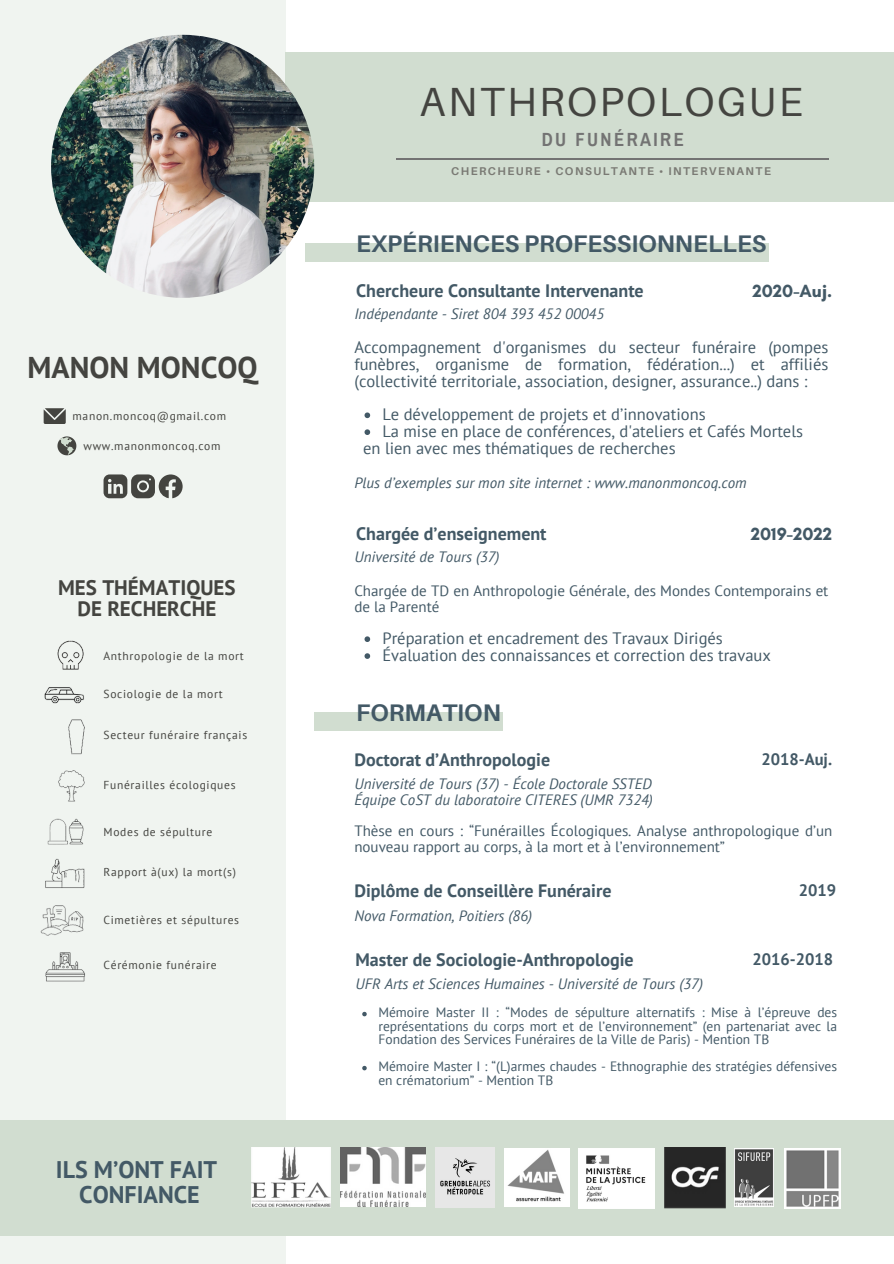
<style>
.page{position:relative;width:894px;height:1264px;background:#fff}
.page>*{position:absolute;margin:0;border:0;box-sizing:border-box;transform-origin:0 0}
.t1{font:40.65px "Aileron";letter-spacing:.06em;color:#444440}
.t2{font:700 30px "PT Sans";color:#444440}
.t3{font:700 24px "Aileron";color:#435966}
.t4{font:700 24px "PT Sans";color:#435966}
.t5{font:700 21px/21.3px "PT Sans";color:#444440;text-align:center}
.t6{font:700 18.6px "Archivo Narrow";letter-spacing:.13em;color:#737373}
.t7{font:700 18px "PT Sans";color:#435966}
.t8{font:700 18px "Glacial Indifference";color:#435966}
.t9{font:16.5px/16.8px "PT Sans";color:#435966;text-align:justify}
.t10{font:700 16.5px "PT Sans";color:#435966}
.t11{font:italic 15px "PT Sans";color:#435966}
.t12{font:15px/15.8px "PT Sans";color:#435966}
.t13{font:13.5px/13.5px "PT Sans";color:#435966;text-align:justify}
.t14{font:11.55px "PT Sans";letter-spacing:.06em;color:#444440}
.t15{font:700 11.25px "Aileron";letter-spacing:.13em;color:#7a7a74}
</style>
<div class="page">
<div style="left:0;top:0;width:285px;height:1263px;background:#f0f4f0"></div>
<div style="left:285px;top:52px;width:608px;height:149px;background:#d1ddd0"></div>
<hr style="left:395px;top:158px;width:433px;height:2px;background:#737373">
<svg style="left:44px;top:408px;width:21px;height:16px"></svg>
<svg style="left:57px;top:436px;width:19px;height:19px"></svg>
<svg style="left:103px;top:474px;width:79px;height:24px"></svg>
<img style="left:51px;top:35px;width:263px;height:263px;border-radius:50%">
<img style="left:47px;top:818px;width:37px;height:27px">
<img style="left:45px;top:858px;width:40px;height:30px">
<img style="left:40px;top:905px;width:44px;height:30px">
<img style="left:45px;top:952px;width:40px;height:30px">
<img style="left:57px;top:641px;width:27px;height:29px">
<img style="left:44px;top:687px;width:40px;height:17px">
<img style="left:68px;top:719px;width:17px;height:36px">
<img style="left:58px;top:770px;width:27px;height:32px">
<div style="left:314px;top:712px;width:188px;height:18px;background:#d1ddd0"></div>
<svg style="left:362px;top:1011px;width:4px;height:5px"></svg>
<svg style="left:362px;top:1065px;width:4px;height:5px"></svg>
<div style="left:0;top:1120px;width:893px;height:115px;background:#d1ddd0"></div>
<img style="left:340px;top:1147px;width:85px;height:59px">
<img style="left:251px;top:1147px;width:79px;height:60px">
<img style="left:435px;top:1147px;width:60px;height:60px">
<img style="left:734px;top:1148px;width:39px;height:58px">
<img style="left:578px;top:1148px;width:76px;height:60px">
<img style="left:505px;top:1148px;width:64px;height:58px">
<img style="left:664px;top:1147px;width:61px;height:61px">
<img style="left:784px;top:1148px;width:56px;height:60px">
<div style="left:306px;top:243px;width:462px;height:18px;background:#d1ddd0"></div>
<svg style="left:364px;top:412px;width:6px;height:6px"></svg>
<svg style="left:364px;top:429px;width:6px;height:6px"></svg>
<svg style="left:364px;top:636px;width:6px;height:6px"></svg>
<svg style="left:364px;top:653px;width:6px;height:6px"></svg>
<p class="t2" style="left:28px;top:347px;width:231px">MANON MONCOQ</p>
<p class="t14" style="left:73px;top:408px;width:155px">manon.moncoq@gmail.com</p>
<p class="t14" style="left:84px;top:438px;width:138px">www.manonmoncoq.com</p>
<p class="t5" style="left:58px;top:576px;width:179px">MES THÉMATIQUES<br>DE RECHERCHE</p>
<p class="t14" style="left:103px;top:648px;width:142px">Anthropologie de la mort</p>
<p class="t14" style="left:103px;top:686px;width:121px">Sociologie de la mort</p>
<p class="t14" style="left:103px;top:727px;width:145px">Secteur funéraire français</p>
<p class="t14" style="left:103px;top:777px;width:133px">Funérailles écologiques</p>
<p class="t14" style="left:103px;top:824px;width:110px">Modes de sépulture</p>
<p class="t14" style="left:103px;top:864px;width:134px">Rapport à(ux) la mort(s)</p>
<p class="t14" style="left:103px;top:912px;width:137px">Cimetières et sépultures</p>
<p class="t14" style="left:103px;top:957px;width:115px">Cérémonie funéraire</p>
<p class="t4" style="left:56px;top:1153px;width:163px">ILS M’ONT FAIT</p>
<p class="t4" style="left:79px;top:1177px;width:122px">CONFIANCE</p>
<p class="t1" style="left:419px;top:77px;width:384px">ANTHROPOLOGUE</p>
<p class="t6" style="left:541px;top:130px;width:143px">DU FUNÉRAIRE</p>
<p class="t15" style="left:451px;top:164px;width:321px">CHERCHEURE • CONSULTANTE • INTERVENANTE</p>
<p class="t3" style="left:356px;top:229px;width:411px">EXPÉRIENCES PROFESSIONNELLES</p>
<p class="t7" style="left:356px;top:278px;width:289px">Chercheure Consultante Intervenante</p>
<p class="t8" style="left:752px;top:280px;width:81px">2020-Auj.</p>
<p class="t11" style="left:354px;top:304px;width:251px">Indépendante - Siret 804 393 452 00045</p>
<p class="t9" style="left:354px;top:338px;width:475px">Accompagnement d'organismes du secteur funéraire (pompes funèbres, organisme de formation, fédération...) et affiliés (collectivité territoriale, association, designer, assurance..) dans :</p>
<p class="t9" style="left:382px;top:406px;width:324px">Le développement de projets et d’innovations</p>
<p class="t9" style="left:382px;top:423px;width:422px">La mise en place de conférences, d'ateliers et Cafés Mortels</p>
<p class="t9" style="left:363px;top:439px;width:314px">en lien avec mes thématiques de recherches</p>
<p class="t11" style="left:354px;top:472px;width:393px">Plus d’exemples sur mon site internet : www.manonmoncoq.com</p>
<p class="t7" style="left:356px;top:521px;width:192px">Chargée d’enseignement</p>
<p class="t8" style="left:750px;top:522px;width:83px">2019-2022</p>
<p class="t11" style="left:354px;top:547px;width:147px">Université de Tours (37)</p>
<p class="t12" style="left:354px;top:582px;width:475px">Chargée de TD en Anthropologie Générale, des Mondes Contemporains et de la Parenté</p>
<p class="t9" style="left:382px;top:629px;width:342px">Préparation et encadrement des Travaux Dirigés</p>
<p class="t9" style="left:382px;top:646px;width:390px">Évaluation des connaissances et correction des travaux</p>
<p class="t3" style="left:356px;top:698px;width:146px">FORMATION</p>
<p class="t7" style="left:354px;top:747px;width:197px">Doctorat d’Anthropologie</p>
<p class="t11" style="left:354px;top:773px;width:299px">Université de Tours (37) - École Doctorale SSTED</p>
<p class="t11" style="left:354px;top:789px;width:300px">Équipe CoST du laboratoire CITERES (UMR 7324)</p>
<p class="t12" style="left:354px;top:823px;width:479px">Thèse en cours : “Funérailles Écologiques. Analyse anthropologique d’un nouveau rapport au corps, à la mort et à l’environnement”</p>
<p class="t10" style="left:761px;top:747px;width:72px">2018-Auj.</p>
<p class="t7" style="left:354px;top:878px;width:258px">Diplôme de Conseillère Funéraire</p>
<p class="t11" style="left:354px;top:905px;width:179px">Nova Formation, Poitiers (86)</p>
<p class="t10" style="left:798px;top:879px;width:39px">2019</p>
<p class="t10" style="left:752px;top:948px;width:82px">2016-2018</p>
<p class="t7" style="left:355px;top:947px;width:279px">Master de Sociologie-Anthropologie</p>
<p class="t13" style="left:378px;top:1005px;width:460px">Mémoire Master II : “Modes de sépulture alternatifs : Mise à l’épreuve des représentations du corps mort et de l’environnement” (en partenariat avec la Fondation des Services Funéraires de la Ville de Paris) - Mention TB</p>
<p class="t13" style="left:378px;top:1059px;width:460px">Mémoire Master I : “(L)armes chaudes - Ethnographie des stratégies défensives en crématorium” - Mention TB</p>
<p class="t11" style="left:355px;top:974px;width:349px">UFR Arts et Sciences Humaines - Université de Tours (37)</p>
</div>
